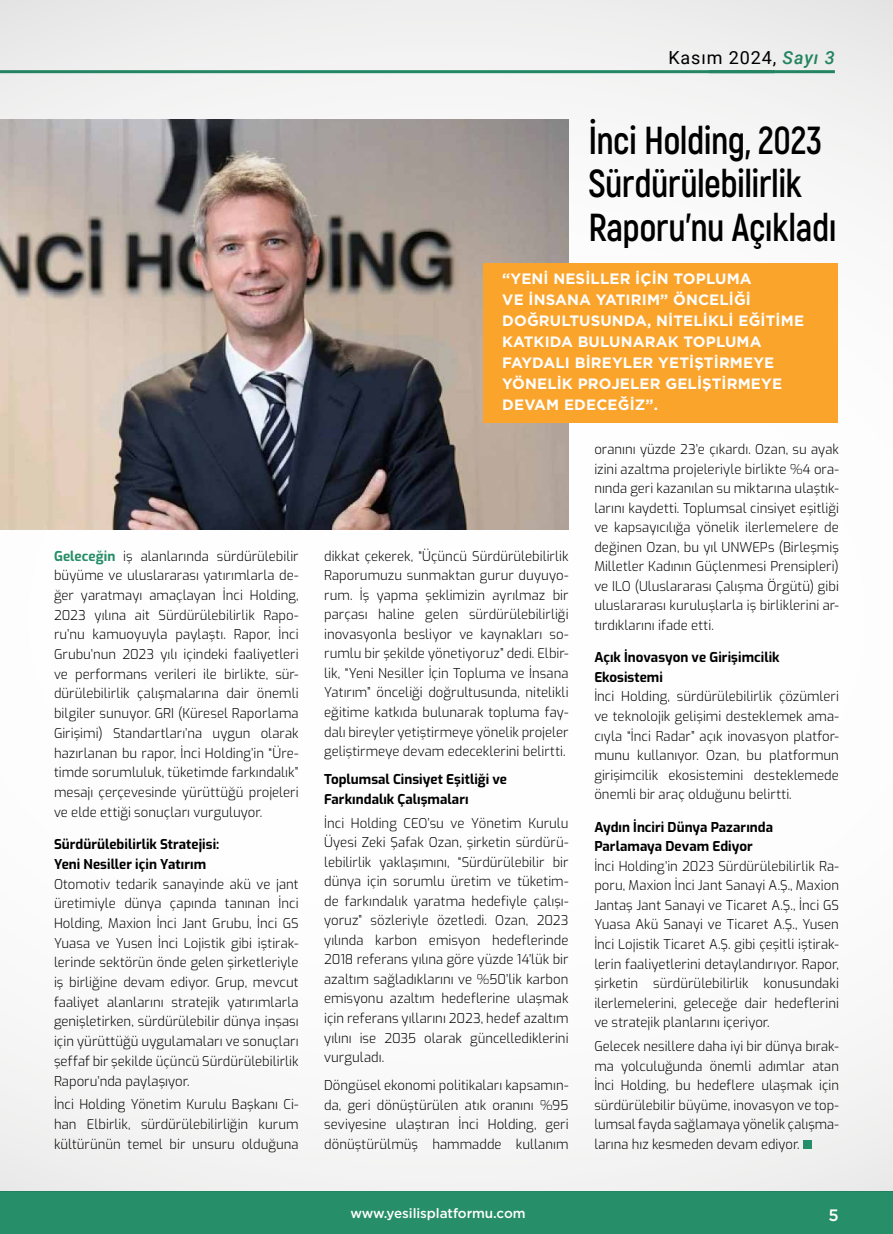
<style>
.page{position:relative;width:893px;height:1234px;background:#fff}
.page>*{position:absolute;margin:0;border:0;box-sizing:border-box;transform-origin:0 0}
.t1{font:700 39px/43.5px "Akrobat";letter-spacing:-.015em;color:#000;scale:.95 1}
.t2{font:18px "Roboto";letter-spacing:.05em;color:#000}
.t3{font:500 16.5px "Gotham";color:#fff}
.t4{font:700 15px/21px "Gotham";letter-spacing:.01em;color:#fff}
.t5{font:300 13.5px/19.5px "Exo";letter-spacing:.005em;color:#000;text-align:justify}
.t6{font:300 13.5px/19.5px "Exo";letter-spacing:.005em;color:#000;text-align:justify;scale:.96 1}
.t7{font:700 13.5px/19.5px "Exo";letter-spacing:.005em;color:#000}
.t8{font:500 13.5px "Gotham";letter-spacing:-.005em;color:#fff}
.s1{font-weight:700;color:#268e68}
.s2{font-weight:500;font-style:italic;color:#268e68}
</style>
<div class="page">
<div style="left:0;top:1191px;width:893px;height:42px;background:#268e68"></div>
<div style="left:1px;top:1px;width:891px;height:1190px;background:linear-gradient(to right,#f8f8f8,#f9fafa)"></div>
<div style="left:803px;top:1140px;width:9px;height:8px;background:#268e68"></div>
<img style="left:0;top:119px;width:569px;height:410px">
<div style="left:483px;top:263px;width:355px;height:159px;background:#faa42c"></div>
<p class="t5" style="left:54px;top:545px;width:246px"><span class="s1">Geleceğin</span> iş alanlarında sürdürülebilir büyüme ve uluslararası yatırımlarla de&shy;ğer yaratmayı amaçlayan İnci Holding, 2023 yılına ait Sürdürülebilirlik Rapo&shy;ru’nu kamuoyuyla paylaştı. Rapor, İnci Grubu’nun 2023 yılı içindeki faaliyetleri ve performans verileri ile birlikte, sür&shy;dürülebilirlik çalışmalarına dair önemli bilgiler sunuyor. GRI (Küresel Raporlama Girişimi) Standartları’na uygun olarak hazırlanan bu rapor, İnci Holding’in “Üre&shy;timde sorumluluk, tüketimde farkındalık” mesajı çerçevesinde yürüttüğü projeleri ve elde ettiği sonuçları vurguluyor.</p>
<p class="t7" style="left:54px;top:833px;width:167px">Sürdürülebilirlik Stratejisi:<br>Yeni Nesiller için Yatırım</p>
<p class="t5" style="left:54px;top:873px;width:246px">Otomotiv tedarik sanayinde akü ve jant üretimiyle dünya çapında tanınan İnci Holding, Maxion İnci Jant Grubu, İnci GS Yuasa ve Yusen İnci Lojistik gibi iştirak&shy;lerinde sektörün önde gelen şirketleriyle iş birliğine devam ediyor. Grup, mevcut faaliyet alanlarını stratejik yatırımlarla genişletirken, sürdürülebilir dünya inşası için yürüttüğü uygulamaları ve sonuçları şeffaf bir şekilde üçüncü Sürdürülebilirlik Raporu’nda paylaşıyor.</p>
<p class="t5" style="left:54px;top:1093px;width:246px">İnci Holding Yönetim Kurulu Başkanı Ci&shy;han Elbirlik, sürdürülebilirliğin kurum kültürünün temel bir unsuru olduğuna</p>
<h2 class="t2" style="left:668px;top:45px;width:168px">Kasım 2024, <span class="s2">Sayı 3</span></h2>
<h1 class="t1" style="left:588px;top:118px;width:263px">İnci Holding, 2023<br>Sürdürülebilirlik<br>Raporu’nu Açıkladı</h1>
<p class="t4" style="left:502px;top:268px;width:303px">“YENI NESI LLER İÇI N TOPLUMA<br>VE İNSANA YATIRIM” ÖNCELIĞI<br>DOĞRULTUSUNDA, NITELI KLI EĞITI ME<br>KATKIDA BULUNARAK TOPLUMA<br>FAYDALI BI REYLER YETIŞTI RMEYE<br>YÖNELI K PROJELER GELIŞTI RMEYE<br>DEVAM EDECEĞİZ”.</p>
<p class="t5" style="left:324px;top:545px;width:246px">dikkat çekerek, “Üçüncü Sürdürülebilirlik Raporumuzu sunmaktan gurur duyuyo&shy;rum. İş yapma şeklimizin ayrılmaz bir parçası haline gelen sürdürülebilirliği inovasyonla besliyor ve kaynakları so&shy;rumlu bir şekilde yönetiyoruz” dedi. Elbir&shy;lik, “Yeni Nesiller İçin Topluma ve İnsana Yatırım” önceliği doğrultusunda, nitelikli eğitime katkıda bulunarak topluma fay&shy;dalı bireyler yetiştirmeye yönelik projeler geliştirmeye devam edeceklerini belirtti.</p>
<p class="t7" style="left:324px;top:768px;width:184px">Toplumsal Cinsiyet Eşitliği ve<br>Farkındalık Çalışmaları</p>
<p class="t5" style="left:324px;top:812px;width:246px">İnci Holding CEO’su ve Yönetim Kurulu Üyesi Zeki Şafak Ozan, şirketin sürdürü&shy;lebilirlik yaklaşımını, “Sürdürülebilir bir dünya için sorumlu üretim ve tüketim&shy;de farkındalık yaratma hedefiyle çalışı&shy;yoruz” sözleriyle özetledi. Ozan, 2023 yılında karbon emisyon hedeflerinde 2018 referans yılına göre yüzde 14’lük bir azaltım sağladıklarını ve %50’lik karbon emisyonu azaltım hedeflerine ulaşmak için referans yıllarını 2023, hedef azaltım yılını ise 2035 olarak güncellediklerini vurguladı.</p>
<p class="t5" style="left:324px;top:1074px;width:246px">Döngüsel ekonomi politikaları kapsamın&shy;da, geri dönüştürülen atık oranını %95 seviyesine ulaştıran İnci Holding, geri dönüştürülmüş hammadde kullanım</p>
<p class="t5" style="left:594px;top:438px;width:246px">oranını yüzde 23’e çıkardı. Ozan, su ayak izini azaltma projeleriyle birlikte %4 ora&shy;nında geri kazanılan su miktarına ulaştık&shy;larını kaydetti. Toplumsal cinsiyet eşitliği ve kapsayıcılığa yönelik ilerlemelere de değinen Ozan, bu yıl UNWEPs (Birleşmiş Milletler Kadının Güçlenmesi Prensipleri) ve ILO (Uluslararası Çalışma Örgütü) gibi uluslararası kuruluşlarla iş birliklerini ar&shy;tırdıklarını ifade etti.</p>
<p class="t7" style="left:594px;top:647px;width:187px">Açık İnovasyon ve Girişimcilik<br>Ekosistemi</p>
<p class="t5" style="left:594px;top:686px;width:246px">İnci Holding, sürdürülebilirlik çözümleri ve teknolojik gelişimi desteklemek ama&shy;cıyla “İnci Radar” açık inovasyon platfor&shy;munu kullanıyor. Ozan, bu platformun girişimcilik ekosistemini desteklemede önemli bir araç olduğunu belirtti.</p>
<p class="t7" style="left:594px;top:816px;width:180px">Aydın İnciri Dünya Pazarında<br>Parlamaya Devam Ediyor</p>
<p class="t5" style="left:594px;top:855px;width:246px">İnci Holding’in 2023 Sürdürülebilirlik Ra&shy;poru, Maxion İnci Jant Sanayi A.Ş., Maxion Jantaş Jant Sanayi ve Ticaret A.Ş., İnci GS Yuasa Akü Sanayi ve Ticaret A.Ş., Yusen İnci Lojistik Ticaret A.Ş. gibi çeşitli iştirak&shy;lerin faaliyetlerini detaylandırıyor. Rapor, şirketin sürdürülebilirlik konusundaki ilerlemelerini, geleceğe dair hedeflerini ve stratejik planlarını içeriyor.</p>
<p class="t6" style="left:594px;top:1035px;width:256px">Gelecek nesillere daha iyi bir dünya bırak&shy;ma yolculuğunda önemli adımlar atan İnci Holding, bu hedeflere ulaşmak için sürdürülebilir büyüme, inovasyon ve top&shy;lumsal fayda sağlamaya yönelik çalışma&shy;larına hız kesmeden devam ediyor.</p>
<p class="t8" style="left:350px;top:1204px;width:177px">www.yesilisplatformu.com</p>
<p class="t3" style="left:828px;top:1203px;width:12px">5</p>
</div>
